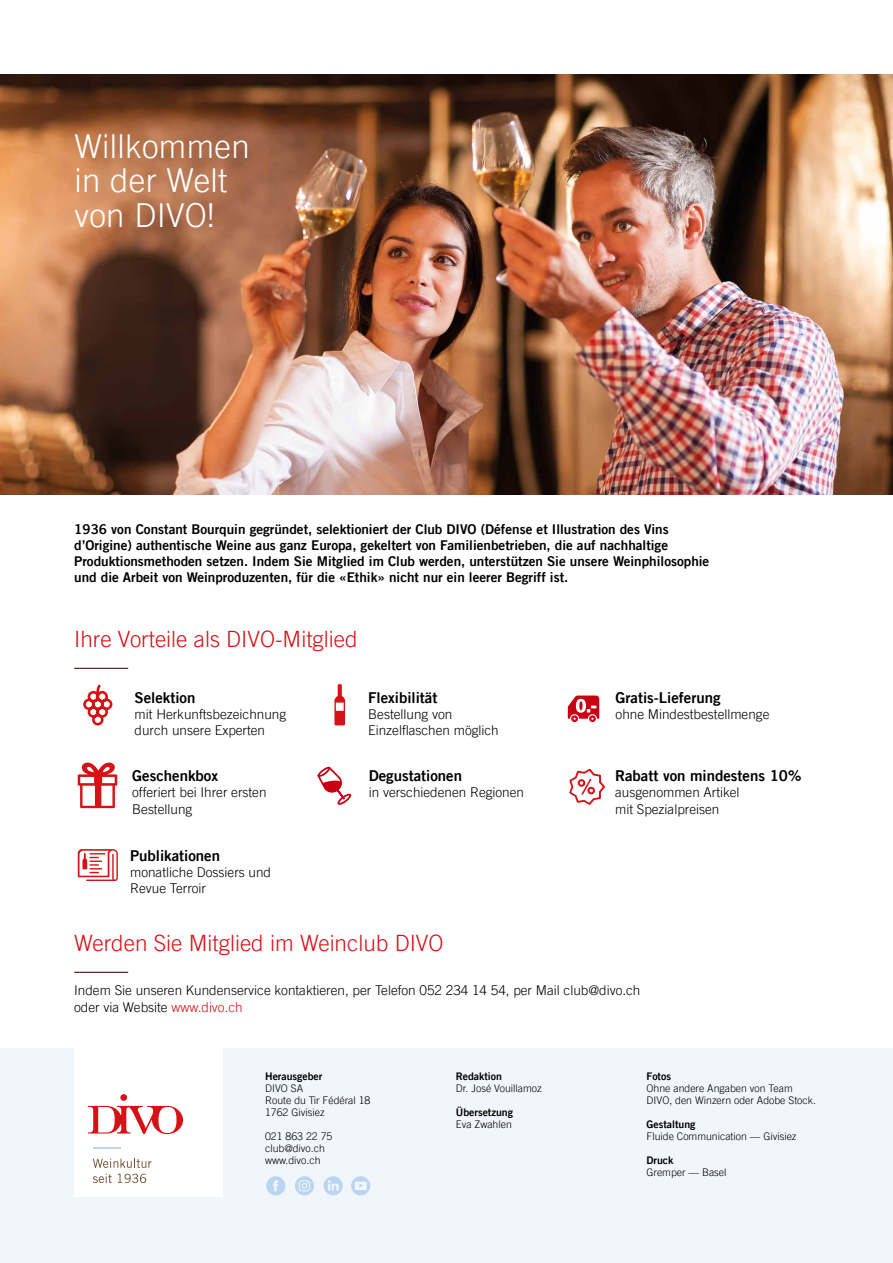
<style>
.page{position:relative;width:893px;height:1263px;background:#fff}
.page>*{position:absolute;margin:0;border:0;box-sizing:border-box;transform-origin:0 0}
.t1{font:300 33px/34.5px "Trade Gothic LT Pro";letter-spacing:.01em;color:#fff}
.t2{font:300 22.5px "Trade Gothic LT Pro";color:#d51317}
.t3{font:15px "Trade Gothic LT Bold Two";color:#000}
.t4{font:13.5px/16.2px "Trade Gothic LT Bold Two";color:#000}
.t5{font:300 13.5px/16.2px "Trade Gothic LT Pro";color:#000}
.t6{font:300 10.5px/12px "Trade Gothic LT Pro";color:#000}
.t7{font:10.5px "Trade Gothic LT Bold Two";color:#000}
.s1{color:#d51317}
</style>
<div class="page">
<img style="left:0;top:74px;width:893px;height:420px">
<div style="left:0;top:1048px;width:893px;height:215px;background:#f1f6fc"></div>
<div style="left:74px;top:1047px;width:149px;height:149px;background:#fff"></div>
<svg style="left:93px;top:1147px;width:28px;height:1px"></svg>
<svg style="left:93px;top:1158px;width:58px;height:10px"></svg>
<svg style="left:93px;top:1174px;width:19px;height:9px"></svg>
<svg style="left:118px;top:1174px;width:28px;height:9px"></svg>
<div style="left:120px;top:1094px;width:7px;height:7px;background:#d51317;border-radius:50%"></div>
<svg style="left:88px;top:1106px;width:95px;height:28px"></svg>
<svg style="left:266px;top:1176px;width:19px;height:19px"></svg>
<svg style="left:295px;top:1176px;width:19px;height:19px"></svg>
<svg style="left:324px;top:1176px;width:19px;height:19px"></svg>
<svg style="left:351px;top:1176px;width:19px;height:19px"></svg>
<hr style="left:74px;top:972px;width:54px;height:1px;background:#470000">
<hr style="left:74px;top:668px;width:54px;height:1px;background:#470000">
<svg style="left:334px;top:684px;width:11px;height:41px"></svg>
<svg style="left:83px;top:684px;width:30px;height:42px"></svg>
<svg style="left:317px;top:766px;width:35px;height:39px"></svg>
<svg style="left:78px;top:763px;width:39px;height:45px"></svg>
<svg style="left:569px;top:769px;width:36px;height:36px"></svg>
<svg style="left:78px;top:849px;width:40px;height:32px"></svg>
<svg style="left:568px;top:695px;width:31px;height:27px"></svg>
<h1 class="t1" style="left:74px;top:128px;width:177px">Willkommen in der Welt von DIVO!</h1>
<p class="t4" style="left:74px;top:521px;width:637px">1936 von Constant Bourquin gegründet, selektioniert der Club DIVO (Défense et Illustration des Vins d’Origine) authentische Weine aus ganz Europa, gekeltert von Familienbetrieben, die auf nachhaltige Produktionsmethoden setzen. Indem Sie Mitglied im Club werden, unterstützen Sie unsere Weinphilosophie und die Arbeit von Weinproduzenten, für die «Ethik» nicht nur ein leerer Begriff ist.</p>
<h2 class="t2" style="left:74px;top:626px;width:285px">Ihre Vorteile als DIVO-Mitglied</h2>
<p class="t3" style="left:135px;top:688px;width:62px">Selektion</p>
<p class="t5" style="left:135px;top:706px;width:153px">mit Herkunftsbezeichnung durch unsere Experten</p>
<p class="t3" style="left:132px;top:766px;width:87px">Geschenkbox</p>
<p class="t5" style="left:132px;top:784px;width:136px">offeriert bei Ihrer ersten<br>Bestellung</p>
<p class="t3" style="left:130px;top:846px;width:92px">Publikationen</p>
<p class="t5" style="left:130px;top:864px;width:143px">monatliche Dossiers und<br>Revue Terroir</p>
<p class="t3" style="left:368px;top:688px;width:71px">Flexibilität</p>
<p class="t5" style="left:368px;top:706px;width:132px">Bestellung von<br>Einzelflaschen möglich</p>
<p class="t3" style="left:369px;top:766px;width:95px">Degustationen</p>
<p class="t5" style="left:369px;top:784px;width:157px">in verschiedenen Regionen</p>
<p class="t3" style="left:616px;top:688px;width:106px">Gratis-Lieferung</p>
<p class="t5" style="left:616px;top:706px;width:155px">ohne Mindestbestellmenge</p>
<p class="t3" style="left:615px;top:766px;width:188px">Rabatt von mindestens 10%</p>
<p class="t5" style="left:615px;top:784px;width:126px">ausgenommen Artikel mit Spezialpreisen</p>
<h2 class="t2" style="left:74px;top:930px;width:371px">Werden Sie Mitglied im Weinclub DIVO</h2>
<p class="t5" style="left:74px;top:982px;width:568px">Indem Sie unseren Kundenservice kontaktieren, per Telefon 052 234 14 54, per Mail club@divo.ch oder via Website <span class="s1">www.divo.ch</span></p>
<p class="t7" style="left:265px;top:1070px;width:59px">Herausgeber</p>
<p class="t6" style="left:265px;top:1082px;width:107px">DIVO SA<br>Route du Tir Fédéral 18<br>1762 Givisiez</p>
<p class="t6" style="left:265px;top:1130px;width:69px">021 863 22 75 club@divo.ch www.divo.ch</p>
<p class="t7" style="left:456px;top:1070px;width:48px">Redaktion</p>
<p class="t6" style="left:456px;top:1082px;width:88px">Dr. José Vouillamoz</p>
<p class="t7" style="left:456px;top:1106px;width:59px">Übersetzung</p>
<p class="t6" style="left:456px;top:1118px;width:58px">Eva Zwahlen</p>
<p class="t7" style="left:647px;top:1070px;width:26px">Fotos</p>
<p class="t6" style="left:647px;top:1082px;width:171px">Ohne andere Angaben von Team<br>DIVO, den Winzern oder Adobe Stock.</p>
<p class="t7" style="left:647px;top:1118px;width:51px">Gestaltung</p>
<p class="t6" style="left:647px;top:1130px;width:152px">Fluide Communication — Givisiez</p>
<p class="t7" style="left:647px;top:1154px;width:28px">Druck</p>
<p class="t6" style="left:647px;top:1166px;width:81px">Gremper — Basel</p>
</div>
